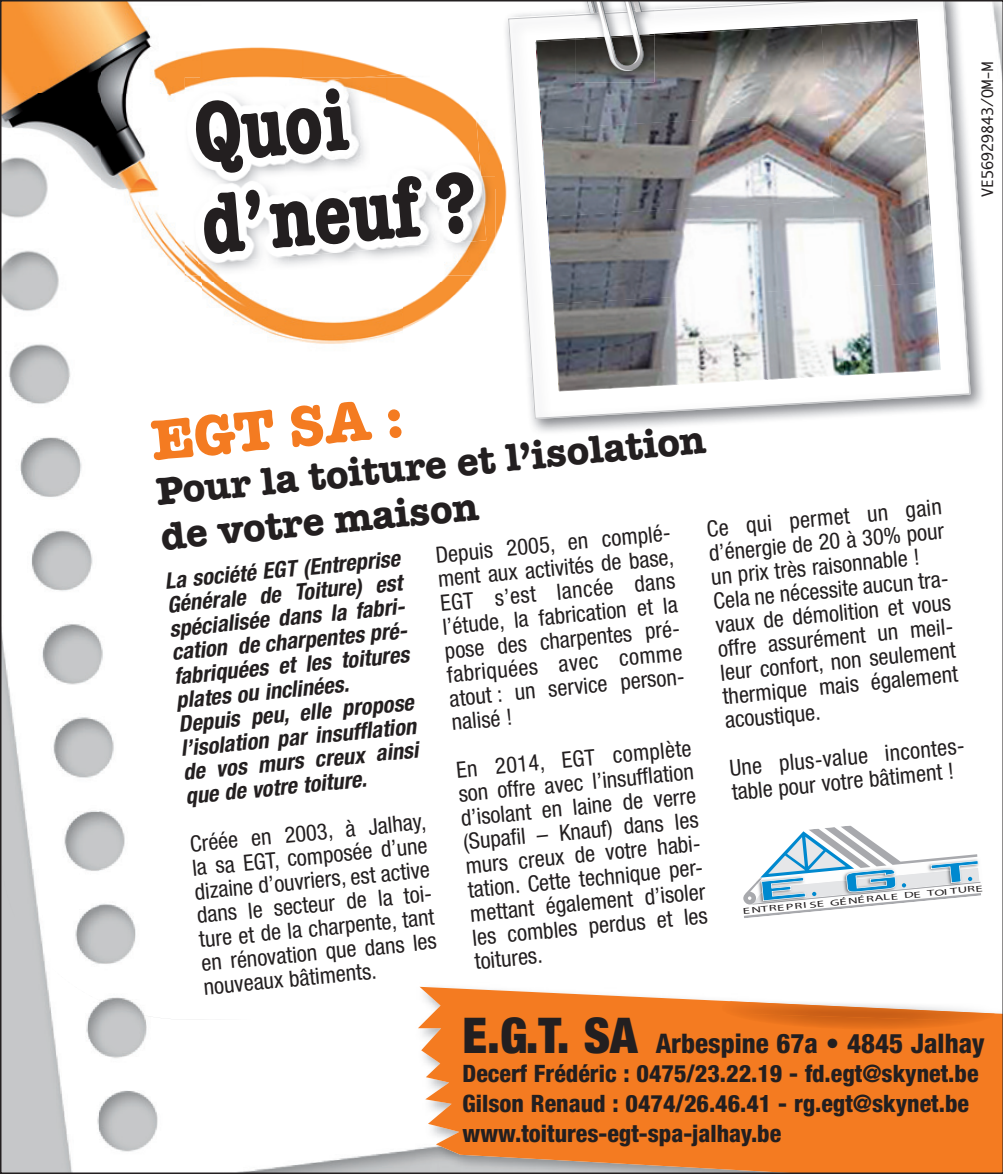
<style>
.page{position:relative;width:1004px;height:1174px;background:#fff}
.page>*{position:absolute;margin:0;border:0;box-sizing:border-box;transform-origin:0 0}
.t1{font:700 condensed 85.8px/92.1px "American Typewriter";color:#231f20}
.t2{font:700 57px "American Typewriter";color:#f47b21}
.t3{font:700 39px/43.8px "American Typewriter";color:#231f20}
.t4{font:800 condensed 27px "Helvetica Neue";color:#231f20}
.t5{font:800 condensed 24px/29.7px "Helvetica Neue";color:#231f20}
.t6{font:condensed 22.5px/24px "Helvetica Neue";color:#231f20}
.t7{font:italic 700 condensed 22.5px/24px "Helvetica Neue";color:#231f20}
.t8{font:15px "Monaco";color:#231f20}
.t9{font:condensed 8.7px "Gill Sans Std";color:#231f20;scale:1.69 1}
.s1{font-weight:900;font-size:49.2px}
</style>
<div class="page">
<img style="left:3px;top:1019px;width:96px;height:152px">
<img style="left:99px;top:1019px;width:48px;height:39px">
<img style="left:99px;top:1090px;width:316px;height:81px">
<img style="left:201px;top:47px;width:179px;height:21px">
<img style="left:3px;top:4px;width:198px;height:90px">
<img style="left:495px;top:148px;width:7px;height:40px">
<img style="left:3px;top:94px;width:169px;height:94px">
<img style="left:402px;top:188px;width:100px;height:143px">
<img style="left:3px;top:188px;width:182px;height:66px">
<img style="left:252px;top:299px;width:150px;height:45px">
<svg style="left:3px;top:254px;width:249px;height:765px"></svg>
<svg style="left:418px;top:986px;width:581px;height:185px;background:#f28535"></svg>
<img style="left:480px;top:120px;width:15px;height:56px">
<img style="left:185px;top:244px;width:103px;height:31px">
<img style="left:392px;top:176px;width:103px;height:99px">
<img style="left:184px;top:68px;width:225px;height:26px">
<img style="left:285px;top:77px;width:195px;height:94px">
<img style="left:185px;top:84px;width:100px;height:87px">
<img style="left:386px;top:171px;width:100px;height:78px">
<img style="left:285px;top:171px;width:101px;height:86px">
<img style="left:190px;top:171px;width:95px;height:93px">
<div style="left:705px;top:1012px;width:294px;height:24px;background:#f47b21"></div>
<img style="left:731px;top:991px;width:264px;height:22px">
<img style="left:722px;top:1001px;width:272px;height:20px">
<img style="left:727px;top:1013px;width:252px;height:16px">
<img style="left:502px;top:168px;width:481px;height:264px">
<img style="left:503px;top:22px;width:5px;height:354px">
<img style="left:508px;top:4px;width:462px;height:415px">
<img style="left:575px;top:4px;width:79px;height:5px">
<img style="left:575px;top:9px;width:79px;height:25px">
<img style="left:575px;top:40px;width:79px;height:42px">
<img style="left:575px;top:34px;width:79px;height:6px">
<img style="left:575px;top:10px;width:79px;height:6px">
<svg style="left:584px;top:4px;width:61px;height:69px"></svg>
<svg style="left:743px;top:825px;width:238px;height:93px"></svg>
<h1 class="t1" style="left:189px;top:87px;width:278px;rotate:-5deg">Quoi d’neuf ?</h1>
<p class="t8" style="left:978px;top:197px;width:136px;rotate:-90deg">VE56929843/OM-M</p>
<h2 class="t2" style="left:148px;top:408px;width:254px;rotate:-6deg">EGT SA :</h2>
<h3 class="t3" style="left:154px;top:472px;width:554px;rotate:-6deg">Pour la toiture et l’isolation de votre maison</h3>
<p class="t6" style="left:705px;top:516px;width:242px;rotate:-5deg">Ce qui permet un gain d’énergie de 20 à 30% pour un prix très raisonnable !<br>Cela ne nécessite aucun tra&shy;vaux de démolition et vous offre assurément un meil&shy;leur confort, non seulement thermique mais également acoustique.</p>
<p class="t6" style="left:728px;top:755px;width:241px;rotate:-5deg">Une plus-value incontes&shy;table pour votre bâtiment !</p>
<p class="t6" style="left:434px;top:542px;width:242px;rotate:-5deg">Depuis 2005, en complé&shy;ment aux activités de base,<br>EGT s’est lancée dans l’étude, la fabrication et la pose des charpentes pré&shy;fabriquées avec comme atout : un service person&shy;nalisé !</p>
<p class="t6" style="left:455px;top:757px;width:242px;rotate:-5deg">En 2014, EGT complète son offre avec l’insuffl ation d’isolant en laine de verre (Supafi l – Knauf) dans les murs creux de votre habi&shy;tation. Cette technique per&shy;mettant également d’isoler les combles perdus et les toitures.</p>
<p class="t7" style="left:164px;top:567px;width:241px;rotate:-5deg">La société EGT (Entreprise<br>Générale de Toiture) est spécialisée dans la fabri&shy;cation de charpentes pré&shy;fabriquées et les toitures plates ou inclinées.<br>Depuis peu, elle propose l’isolation par insuffl ation de vos murs creux ainsi que de votre toiture.</p>
<p class="t6" style="left:189px;top:830px;width:242px;rotate:-5deg">Créée en 2003, à Jalhay, la sa EGT, composée d’une dizaine d’ouvriers, est active dans le secteur de la toi&shy;ture et de la charpente, tant en rénovation que dans les nouveaux bâtiments.</p>
<p class="t9" style="left:742px;top:904px;width:144px;rotate:-5deg">ENTREPRI SE GÉNÉRALE DE TOITURE</p>
<p class="t4" style="left:462px;top:1026px;width:523px"><span class="s1">E.G.T. SA</span> Arbespine 67a • 4845 Jalhay</p>
<p class="t5" style="left:462px;top:1058px;width:517px">Decerf Frédéric : 0475/23.22.19 - fd.egt@skynet.be<br>Gilson Renaud : 0474/26.46.41 - rg.egt@skynet.be www.toitures-egt-spa-jalhay.be</p>
</div>
